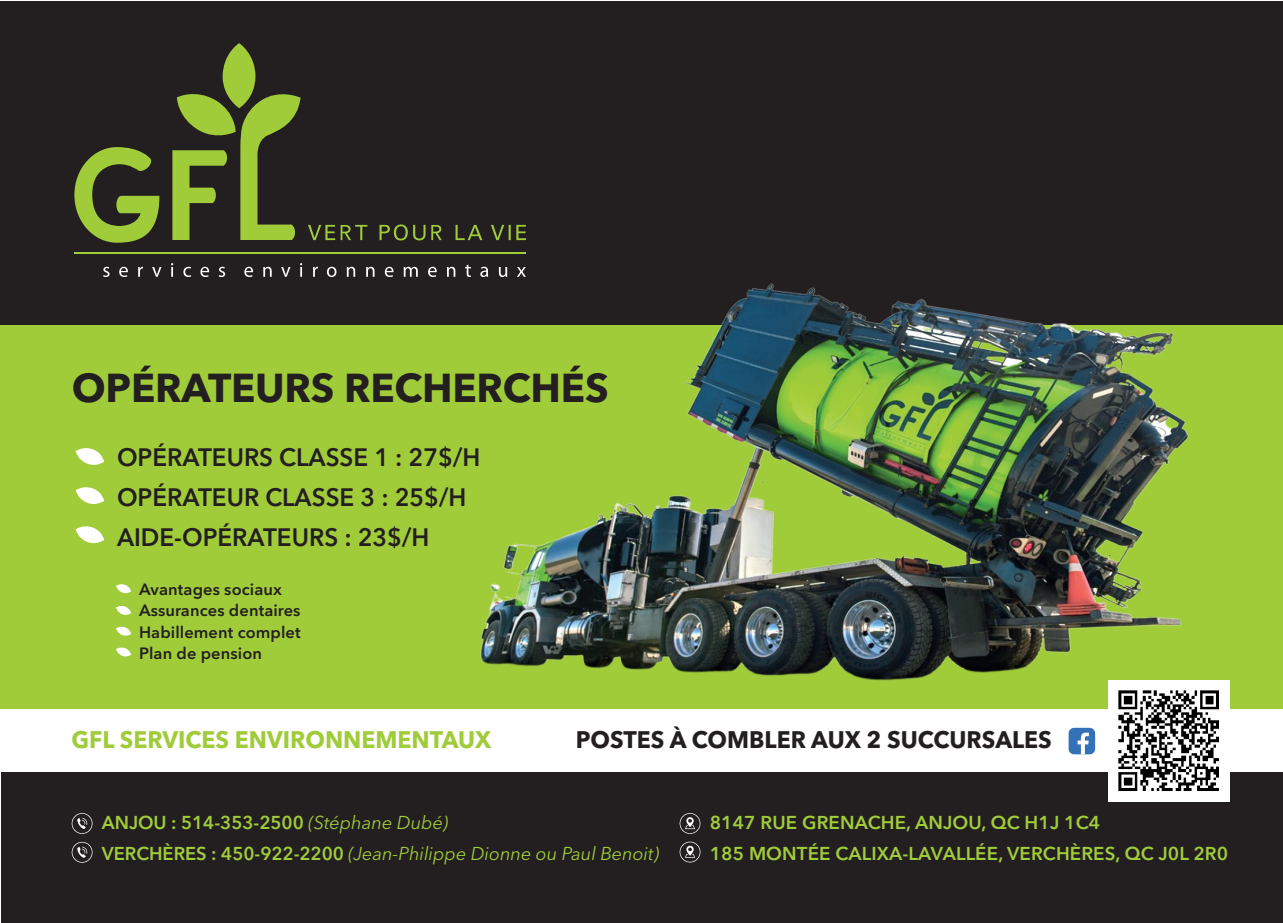
<style>
.page{position:relative;width:1283px;height:923px;background:#fff}
.page>*{position:absolute;margin:0;border:0;box-sizing:border-box;transform-origin:0 0}
.t1{font:700 40px "Avenir Next LT Pro";letter-spacing:-.005em;color:#231f20}
.t2{font:600 25px/40px "Avenir Next LT Pro";color:#231f20}
.t3{font:700 23.75px "Avenir Next LT Pro";color:#231f20}
.t4{font:700 23.75px "Avenir Next LT Pro";color:#a0cc3b}
.t5{font:italic 18.5px/30.4px "Avenir Next LT Pro";letter-spacing:-.005em;color:#a1cc3a}
.t6{font:600 18.5px/30.4px "Avenir Next LT Pro";letter-spacing:.005em;color:#a1cc3a}
.t7{font:600 16.25px/21.2px "Avenir Next LT Pro";letter-spacing:.005em;color:#231f20}
.s1{font-weight:600;font-style:normal}
</style>
<div class="page">
<div style="left:0;top:324px;width:1282px;height:384px;background:#a1cc3a"></div>
<div style="left:0;top:1px;width:1282px;height:323px;background:#231f20"></div>
<div style="left:1px;top:771px;width:1281px;height:151px;background:#231f20"></div>
<div style="left:1068px;top:727px;width:27px;height:27px;background:#3571b8;border-radius:5px"></div>
<svg style="left:1077px;top:732px;width:11px;height:22px"></svg>
<img style="left:1108px;top:680px;width:121px;height:121px">
<svg style="left:76px;top:448px;width:28px;height:17px"></svg>
<svg style="left:76px;top:487px;width:28px;height:17px"></svg>
<svg style="left:76px;top:526px;width:28px;height:18px"></svg>
<svg style="left:116px;top:606px;width:15px;height:9px"></svg>
<svg style="left:116px;top:584px;width:15px;height:10px"></svg>
<svg style="left:116px;top:626px;width:15px;height:10px"></svg>
<svg style="left:116px;top:647px;width:15px;height:10px"></svg>
<svg style="left:72px;top:813px;width:20px;height:20px"></svg>
<svg style="left:72px;top:841px;width:20px;height:21px"></svg>
<svg style="left:679px;top:813px;width:21px;height:20px"></svg>
<svg style="left:679px;top:841px;width:21px;height:21px"></svg>
<img style="left:480px;top:283px;width:708px;height:397px">
<svg style="left:74px;top:147px;width:85px;height:96px"></svg>
<div style="left:223px;top:43px;width:32px;height:65px;background:#a1cc3a;border-radius:50%"></div>
<svg style="left:172px;top:88px;width:128px;height:152px"></svg>
<hr style="left:74px;top:253px;width:452px;height:1px;background:#a1cc3a">
<svg style="left:103px;top:267px;width:7px;height:10px"></svg>
<svg style="left:119px;top:267px;width:9px;height:10px"></svg>
<svg style="left:138px;top:267px;width:5px;height:10px"></svg>
<svg style="left:152px;top:267px;width:9px;height:10px"></svg>
<svg style="left:171px;top:263px;width:2px;height:14px"></svg>
<svg style="left:183px;top:267px;width:8px;height:10px"></svg>
<svg style="left:200px;top:267px;width:9px;height:10px"></svg>
<svg style="left:219px;top:267px;width:6px;height:10px"></svg>
<svg style="left:244px;top:267px;width:9px;height:10px"></svg>
<svg style="left:263px;top:267px;width:9px;height:10px"></svg>
<svg style="left:281px;top:267px;width:9px;height:10px"></svg>
<svg style="left:300px;top:263px;width:2px;height:14px"></svg>
<svg style="left:313px;top:267px;width:5px;height:10px"></svg>
<svg style="left:327px;top:267px;width:9px;height:10px"></svg>
<svg style="left:347px;top:267px;width:8px;height:10px"></svg>
<svg style="left:366px;top:267px;width:8px;height:10px"></svg>
<svg style="left:385px;top:267px;width:8px;height:10px"></svg>
<svg style="left:404px;top:267px;width:14px;height:10px"></svg>
<svg style="left:428px;top:267px;width:9px;height:10px"></svg>
<svg style="left:447px;top:267px;width:8px;height:10px"></svg>
<svg style="left:465px;top:264px;width:6px;height:13px"></svg>
<svg style="left:480px;top:267px;width:8px;height:10px"></svg>
<svg style="left:499px;top:267px;width:8px;height:10px"></svg>
<svg style="left:517px;top:267px;width:9px;height:10px"></svg>
<svg style="left:308px;top:225px;width:27px;height:15px"></svg>
<svg style="left:379px;top:224px;width:46px;height:16px"></svg>
<svg style="left:455px;top:225px;width:27px;height:15px"></svg>
<svg style="left:491px;top:225px;width:35px;height:15px"></svg>
<svg style="left:431px;top:225px;width:11px;height:15px"></svg>
<svg style="left:341px;top:225px;width:26px;height:15px"></svg>
<h1 class="t1" style="left:72px;top:363px;width:538px">OPÉRATEURS RECHERCHÉS</h1>
<h2 class="t2" style="left:117px;top:436px;width:365px">OPÉRATEURS CLASSE 1 : 27$/H<br>OPÉRATEUR CLASSE 3 : 25$/H<br>AIDE-OPÉRATEURS : 23$/H</h2>
<p class="t7" style="left:139px;top:578px;width:163px">Avantages sociaux<br>Assurances dentaires<br>Habillement complet<br>Plan de pension</p>
<p class="t4" style="left:72px;top:725px;width:421px">GFL SERVICES ENVIRONNEMENTAUX</p>
<p class="t3" style="left:575px;top:725px;width:478px">POSTES À COMBLER AUX 2 SUCCURSALES</p>
<p class="t5" style="left:102px;top:807px;width:559px"><span class="s1">ANJOU : 514-353-2500</span> (Stéphane Dubé)<br><span class="s1">VERCHÈRES : 450-922-2200</span> (Jean-Philippe Dionne ou Paul Benoit)</p>
<p class="t6" style="left:709px;top:807px;width:520px">8147 RUE GRENACHE, ANJOU, QC H1J 1C4<br>185 MONTÉE CALIXA-LAVALLÉE, VERCHÈRES, QC J0L 2R0</p>
</div>
